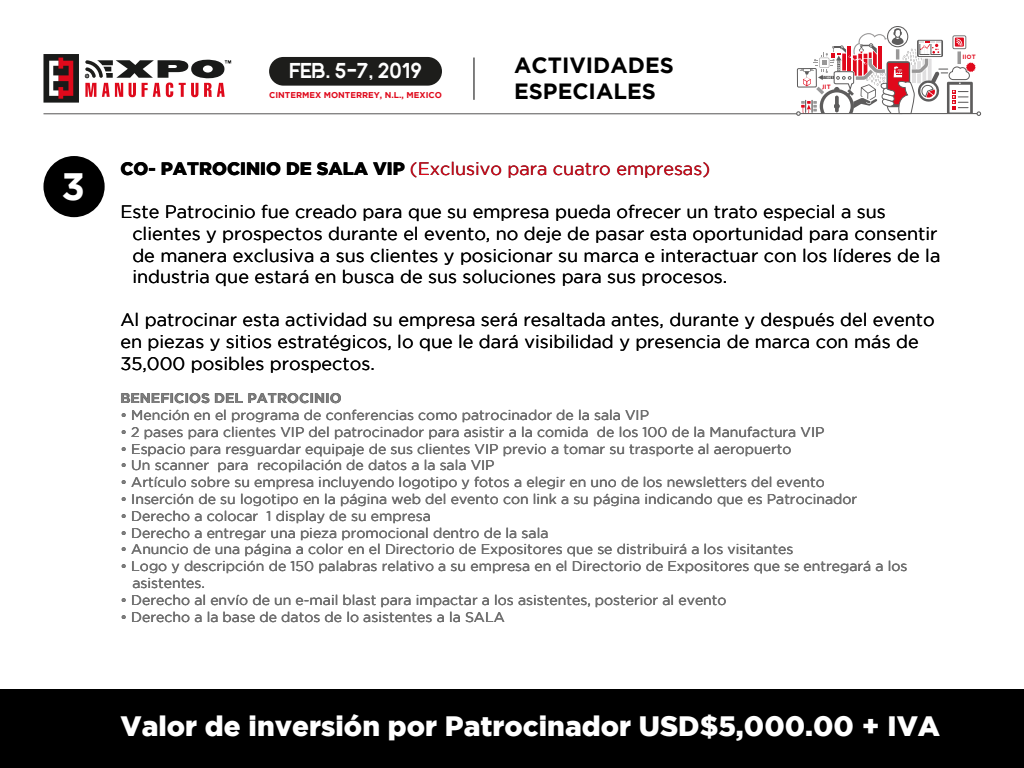
<style>
.page{position:relative;width:1024px;height:768px;background:#fff}
.page>*{position:absolute;margin:0;border:0;box-sizing:border-box;transform-origin:0 0}
.t1{font:700 38.1px "Gotham";color:#fff}
.t2{font:900 28px "Gotham";color:#fff}
.t3{font:700 22px/26.4px "Gotham";color:#000}
.t4{font:700 21.4px "Quantify";color:#fff}
.t5{font:18px/21.6px "Gotham";color:#000}
.t6{font:18px "Gotham";color:#df091b}
.t7{font:14px/16.8px "Gotham";color:#808080}
.t8{font:700 14px "Gotham";color:#808080}
.t9{font:700 8.4px "Gotham";color:#df091b}
.t10{font:5.9px "America Faster";letter-spacing:.05em;color:#e0081b}
.s1{font-weight:900;color:#000}
</style>
<div class="page">
<div style="left:43px;top:54px;width:36px;height:49px;background:#191a19"></div>
<svg style="left:49px;top:58px;width:24px;height:41px"></svg>
<svg style="left:85px;top:59px;width:146px;height:38px"></svg>
<div style="left:269px;top:57px;width:173px;height:29px;background:#1d1d1b;border-radius:14px"></div>
<div style="left:887px;top:26px;width:21px;height:21px;border:1px solid #5d5c5c;border-radius:50%"></div>
<svg style="left:796px;top:28px;width:185px;height:88px"></svg>
<hr style="left:43px;top:114px;width:754px;height:1px;background:#ccc">
<hr style="left:43px;top:113px;width:754px;height:1px;background:#5d5c5c">
<hr style="left:473px;top:58px;width:1px;height:42px;background:#000">
<div style="left:43px;top:156px;width:62px;height:61px;background:#000;border-radius:50%"></div>
<div style="left:0;top:689px;width:1024px;height:79px;background:#000"></div>
<h1 class="t1" style="left:61px;top:164px;width:25px">3</h1>
<h3 class="t4" style="left:289px;top:60px;width:134px">FEB. 5-7, 2019</h3>
<p class="t9" style="left:269px;top:90px;width:174px">CINTERMEX MONTERREY, N.L., MEXICO</p>
<h3 class="t3" style="left:514px;top:51px;width:161px">ACTIVIDADES<br>ESPECIALES</h3>
<p class="t10" style="left:822px;top:82px;width:10px">JIT</p>
<p class="t10" style="left:963px;top:52px;width:15px">IIOT</p>
<p class="t6" style="left:120px;top:159px;width:591px"><span class="s1">CO- PATROCINIO DE SALA VIP</span> (Exclusivo para cuatro empresas)</p>
<p class="t5" style="left:132px;top:201px;width:810px;text-indent:-12px">Este Patrocinio fue creado para que su empresa pueda ofrecer un trato especial a sus clientes y prospectos durante el evento, no deje de pasar esta oportunidad para consentir de manera exclusiva a sus clientes y posicionar su marca e interactuar con los líderes de la industria que estará en busca de sus soluciones para sus procesos.</p>
<p class="t5" style="left:120px;top:309px;width:816px">Al patrocinar esta actividad su empresa será resaltada antes, durante y después del evento en piezas y sitios estratégicos, lo que le dará visibilidad y presencia de marca con más de<br>35,000 posibles prospectos.</p>
<p class="t8" style="left:120px;top:390px;width:223px">BENEFICIOS DEL PATROCINIO</p>
<p class="t7" style="left:120px;top:406px;width:530px">• Mención en el programa de conferencias como patrocinador de la sala VIP</p>
<p class="t7" style="left:120px;top:423px;width:706px">• 2 pases para clientes VIP del patrocinador para asistir a la comida de los 100 de la Manufactura VIP</p>
<p class="t7" style="left:120px;top:440px;width:673px">• Espacio para resguardar equipaje de sus clientes VIP previo a tomar su trasporte al aeropuerto</p>
<p class="t7" style="left:120px;top:457px;width:376px">• Un scanner para recopilación de datos a la sala VIP</p>
<p class="t7" style="left:120px;top:474px;width:706px">• Artículo sobre su empresa incluyendo logotipo y fotos a elegir en uno de los newsletters del evento</p>
<p class="t7" style="left:120px;top:490px;width:738px">• Inserción de su logotipo en la página web del evento con link a su página indicando que es Patrocinador</p>
<p class="t7" style="left:120px;top:507px;width:312px">• Derecho a colocar 1 display de su empresa</p>
<p class="t7" style="left:120px;top:524px;width:430px">• Derecho a entregar una pieza promocional dentro de la sala</p>
<p class="t7" style="left:120px;top:541px;width:674px">• Anuncio de una página a color en el Directorio de Expositores que se distribuirá a los visitantes</p>
<p class="t7" style="left:132px;top:558px;width:777px;text-indent:-12px">• Logo y descripción de 150 palabras relativo a su empresa en el Directorio de Expositores que se entregará a los asistentes.</p>
<p class="t7" style="left:120px;top:591px;width:608px">• Derecho al envío de un e-mail blast para impactar a los asistentes, posterior al evento</p>
<p class="t7" style="left:120px;top:608px;width:386px">• Derecho a la base de datos de lo asistentes a la SALA</p>
<h2 class="t2" style="left:120px;top:710px;width:821px">Valor de inversión por Patrocinador USD$5,000.00 + IVA</h2>
</div>
